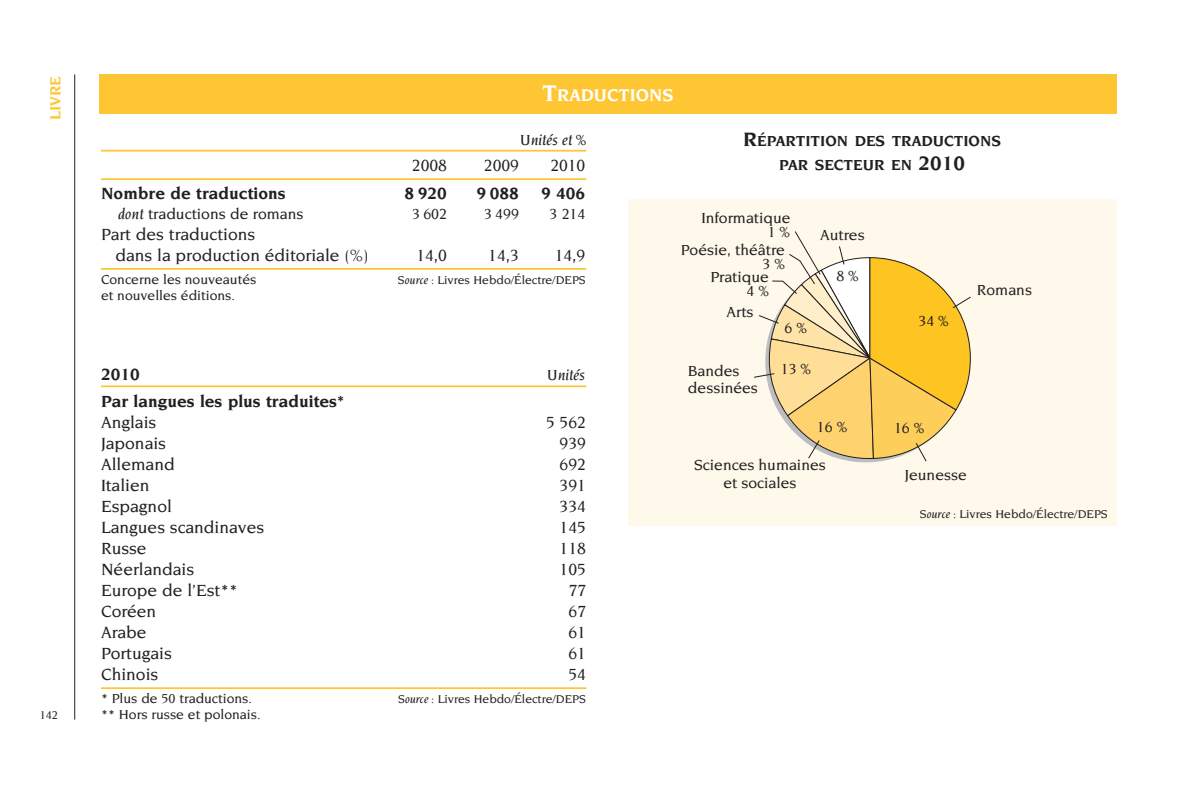
<style>
.page{position:relative;width:1191px;height:794px;background:#fff}
.page>*{position:absolute;margin:0;border:0;box-sizing:border-box;transform-origin:0 0}
.t1{font:700 18.38px "Novarese";color:#fff}
.t2{font:500 17.5px/21px "Novarese";color:#231f20}
.t3{font:700 17.5px "Novarese";color:#231f20}
.t4{font:500 15.75px/17.5px "Novarese";color:#231f20;text-align:center}
.t5{font:700 15.75px/24.5px "Novarese";color:#231f20;text-align:center}
.t6{font:italic 500 15.75px "Novarese";color:#231f20}
.t7{font:700 15.75px "Novarese";color:#ffc634}
.t8{font:500 14px "Novarese";color:#231f20}
.t9{font:500 12.25px "Novarese";color:#231f20}
.s1{font-size:24.5px}
.s2{font-style:italic}
.s3{font-weight:400;font-style:italic}
.s4{font-size:21px}
</style>
<div class="page">
<hr style="left:74px;top:74px;width:1px;height:645px;background:#231f20">
<hr style="left:101px;top:150px;width:485px;height:2px;background:#ffc634">
<hr style="left:101px;top:178px;width:485px;height:2px;background:#ffc634">
<hr style="left:101px;top:268px;width:485px;height:2px;background:#ffc634">
<hr style="left:101px;top:385px;width:485px;height:2px;background:#ffc634">
<hr style="left:101px;top:687px;width:485px;height:2px;background:#ffc634">
<div style="left:99px;top:74px;width:1017px;height:40px;background:#ffc634"></div>
<div style="left:628px;top:199px;width:488px;height:326px;background:#fef9ea"></div>
<svg style="left:754px;top:231px;width:217px;height:231px"></svg>
<p class="t7" style="left:49px;top:120px;width:45px;rotate:-90deg">LIVRE</p>
<p class="t9" style="left:40px;top:710px;width:20px">142</p>
<p class="t1" style="left:542px;top:87px;width:133px"><span class="s1">T</span>RADUCTIONS</p>
<p class="t6" style="left:520px;top:133px;width:68px">Unités et %</p>
<p class="t2" style="left:412px;top:155px;width:36px">2008</p>
<p class="t2" style="left:484px;top:155px;width:36px">2009</p>
<p class="t2" style="left:550px;top:155px;width:36px">2010</p>
<p class="t3" style="left:101px;top:186px;width:186px">Nombre de traductions</p>
<p class="t3" style="left:404px;top:186px;width:44px">8 920</p>
<p class="t3" style="left:476px;top:186px;width:44px">9 088</p>
<p class="t3" style="left:541px;top:186px;width:46px">9 406</p>
<p class="t4" style="left:118px;top:205px;width:187px"><span class="s2">dont</span> traductions de romans</p>
<p class="t4" style="left:412px;top:205px;width:36px">3 602</p>
<p class="t4" style="left:484px;top:205px;width:36px">3 499</p>
<p class="t4" style="left:549px;top:205px;width:37px">3 214</p>
<p class="t2" style="left:115px;top:224px;width:255px;text-indent:-14px">Part des traductions<br>dans la production éditoriale <span class="s3">(%)</span></p>
<p class="t2" style="left:416px;top:245px;width:32px">14,0</p>
<p class="t2" style="left:488px;top:245px;width:32px">14,3</p>
<p class="t2" style="left:555px;top:245px;width:32px">14,9</p>
<p class="t8" style="left:101px;top:273px;width:157px">Concerne les nouveautés</p>
<p class="t9" style="left:398px;top:275px;width:189px"><span class="s2">Source :</span> Livres Hebdo/Électre/DEPS</p>
<p class="t8" style="left:101px;top:289px;width:135px">et nouvelles éditions.</p>
<p class="t3" style="left:101px;top:368px;width:40px">2010</p>
<p class="t6" style="left:547px;top:369px;width:39px">Unités</p>
<p class="t3" style="left:101px;top:394px;width:245px">Par langues les plus traduites*</p>
<p class="t2" style="left:101px;top:412px;width:57px">Anglais</p>
<p class="t2" style="left:546px;top:412px;width:41px">5 562</p>
<p class="t2" style="left:101px;top:433px;width:67px">Japonais</p>
<p class="t2" style="left:559px;top:433px;width:28px">939</p>
<p class="t2" style="left:101px;top:454px;width:75px">Allemand</p>
<p class="t2" style="left:559px;top:454px;width:28px">692</p>
<p class="t2" style="left:101px;top:475px;width:50px">Italien</p>
<p class="t2" style="left:559px;top:475px;width:28px">391</p>
<p class="t2" style="left:101px;top:496px;width:72px">Espagnol</p>
<p class="t2" style="left:559px;top:496px;width:28px">334</p>
<p class="t2" style="left:101px;top:517px;width:165px">Langues scandinaves</p>
<p class="t2" style="left:559px;top:517px;width:28px">145</p>
<p class="t2" style="left:101px;top:538px;width:47px">Russe</p>
<p class="t2" style="left:559px;top:538px;width:28px">118</p>
<p class="t2" style="left:101px;top:559px;width:95px">Néerlandais</p>
<p class="t2" style="left:559px;top:559px;width:28px">105</p>
<p class="t2" style="left:101px;top:580px;width:138px">Europe de l’Est**</p>
<p class="t2" style="left:568px;top:580px;width:19px">77</p>
<p class="t2" style="left:101px;top:601px;width:57px">Coréen</p>
<p class="t2" style="left:568px;top:601px;width:19px">67</p>
<p class="t2" style="left:101px;top:622px;width:47px">Arabe</p>
<p class="t2" style="left:568px;top:622px;width:19px">61</p>
<p class="t2" style="left:101px;top:643px;width:72px">Portugais</p>
<p class="t2" style="left:568px;top:643px;width:19px">61</p>
<p class="t2" style="left:101px;top:664px;width:59px">Chinois</p>
<p class="t2" style="left:568px;top:664px;width:19px">54</p>
<p class="t8" style="left:101px;top:693px;width:152px">* Plus de 50 traductions.</p>
<p class="t9" style="left:398px;top:694px;width:189px"><span class="s2">Source :</span> Livres Hebdo/Électre/DEPS</p>
<p class="t8" style="left:101px;top:708px;width:161px">** Hors russe et polonais.</p>
<p class="t5" style="left:743px;top:129px;width:259px"><span class="s4">R</span>ÉPARTITION DES TRADUCTIONS<br>PAR SECTEUR EN <span class="s4">2010</span></p>
<p class="t4" style="left:701px;top:210px;width:91px">Informatique</p>
<p class="t4" style="left:767px;top:224px;width:24px">1%</p>
<p class="t4" style="left:681px;top:242px;width:106px">Poésie, théâtre</p>
<p class="t4" style="left:762px;top:255px;width:24px">3 %</p>
<p class="t4" style="left:710px;top:269px;width:60px">Pratique</p>
<p class="t4" style="left:746px;top:283px;width:24px">4 %</p>
<p class="t4" style="left:726px;top:304px;width:29px">Arts</p>
<p class="t4" style="left:784px;top:320px;width:24px">6 %</p>
<p class="t4" style="left:820px;top:227px;width:46px">Autres</p>
<p class="t4" style="left:836px;top:268px;width:24px">8 %</p>
<p class="t4" style="left:918px;top:313px;width:32px">34 %</p>
<p class="t4" style="left:977px;top:282px;width:57px">Romans</p>
<p class="t4" style="left:688px;top:362px;width:72px;text-align:left">Bandes dessinées</p>
<p class="t4" style="left:781px;top:361px;width:32px">13 %</p>
<p class="t4" style="left:817px;top:419px;width:32px">16 %</p>
<p class="t4" style="left:894px;top:420px;width:32px">16 %</p>
<p class="t4" style="left:694px;top:457px;width:133px">Sciences humaines et sociales</p>
<p class="t4" style="left:904px;top:467px;width:64px">Jeunesse</p>
<p class="t9" style="left:920px;top:508px;width:189px"><span class="s2">Source :</span> Livres Hebdo/Électre/DEPS</p>
</div>
